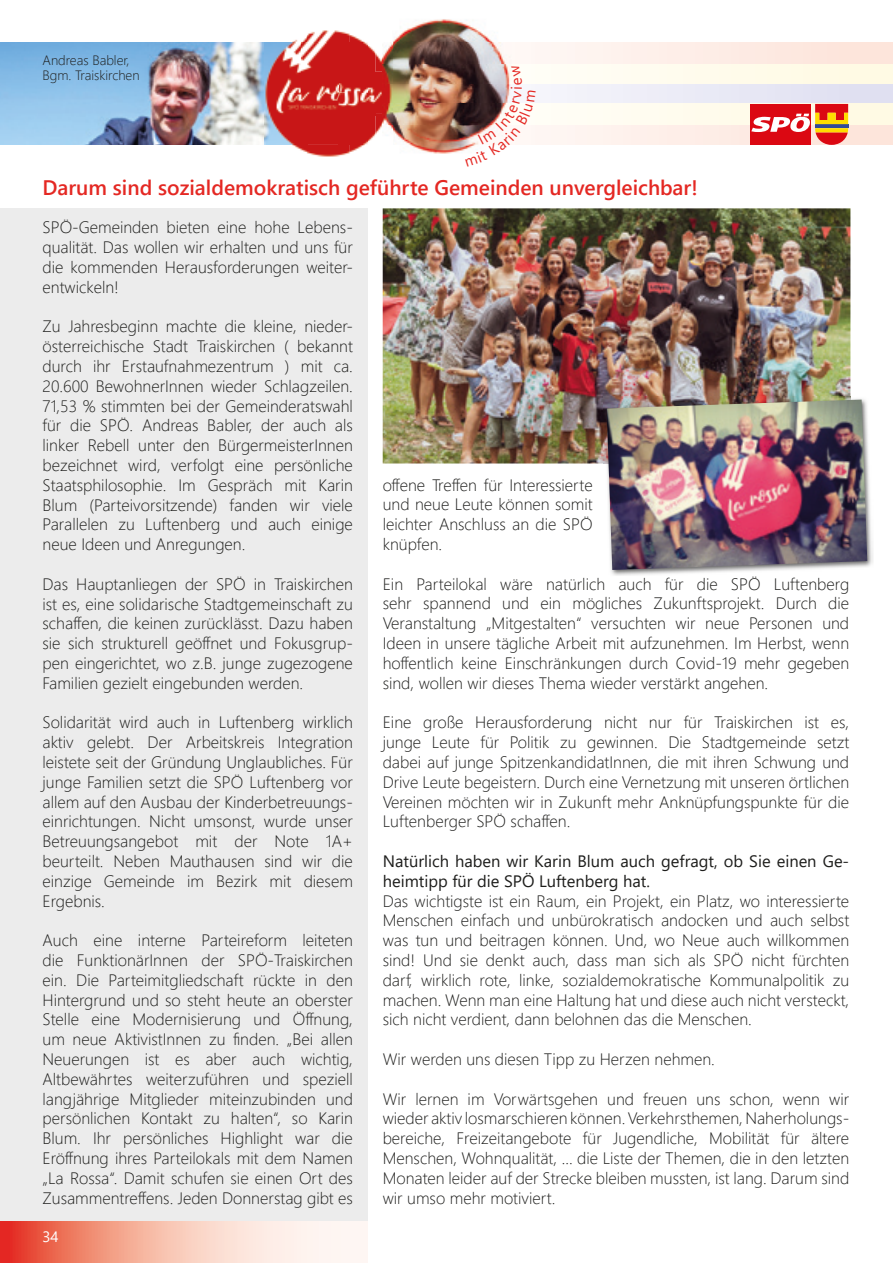
<style>
.page{position:relative;width:893px;height:1263px;background:#fff}
.page>*{position:absolute;margin:0;border:0;box-sizing:border-box;transform-origin:0 0}
.t1{font:600 21px "Segoe UI";color:#e42823}
.t2{font:300 16.5px/19.8px "Segoe UI";color:#1d1d1b;text-align:justify}
.t3{font:16.5px/19.8px "Segoe UI";color:#1d1d1b}
.t4{font:15px "Segoe UI";color:#fff}
.t5{font:300 13.5px/15px "Segoe UI";color:#1d1d1b}
</style>
<div class="page">
<svg style="left:536px;top:124px;width:357px;height:21px"></svg>
<div style="left:512px;top:83px;width:381px;height:21px;background:#e9eaf6"></div>
<div style="left:512px;top:104px;width:381px;height:20px;background:#fffcef"></div>
<div style="left:512px;top:63px;width:381px;height:20px;background:#fffbec"></div>
<div style="left:512px;top:43px;width:381px;height:20px;background:#feede7"></div>
<svg style="left:0;top:1221px;width:368px;height:42px"></svg>
<svg style="left:751px;top:104px;width:97px;height:41px;background:#e05345"></svg>
<div style="left:0;top:208px;width:368px;height:1012px;background:#ececec"></div>
<img style="left:0;top:43px;width:368px;height:102px">
<img style="left:383px;top:208px;width:467px;height:255px">
<img style="left:603px;top:396px;width:270px;height:180px">
<img style="left:603px;top:396px;width:247px;height:67px">
<img style="left:607px;top:400px;width:260px;height:170px">
<img style="left:393px;top:19px;width:108px;height:135px">
<img style="left:392px;top:43px;width:119px;height:102px">
<img style="left:265px;top:30px;width:85px;height:13px">
<img style="left:350px;top:35px;width:42px;height:37px">
<img style="left:368px;top:72px;width:8px;height:43px">
<img style="left:292px;top:145px;width:58px;height:12px">
<img style="left:350px;top:115px;width:26px;height:38px">
<img style="left:376px;top:71px;width:16px;height:65px">
<svg style="left:465px;top:65px;width:71px;height:89px"></svg>
<p class="t5" style="left:43px;top:52px;width:99px">Andreas Babler,<br>Bgm. Traiskirchen</p>
<p class="t1" style="left:43px;top:168px;width:657px">Darum sind sozialdemokratisch geführte Gemeinden unvergleichbar!</p>
<p class="t2" style="left:43px;top:216px;width:312px">SPÖ-Gemeinden bieten eine hohe Lebens&shy;qualität. Das wollen wir erhalten und uns für die kommenden Herausforderungen weiter&shy;entwickeln!</p>
<p class="t2" style="left:43px;top:315px;width:312px">Zu Jahresbeginn machte die kleine, nieder&shy;österreichische Stadt Traiskirchen ( bekannt durch ihr Erstaufnahmezentrum ) mit ca.<br>20.600 BewohnerInnen wieder Schlagzeilen.<br>71,53 % stimmten bei der Gemeinderatswahl für die SPÖ. Andreas Babler, der auch als linker Rebell unter den BürgermeisterInnen bezeichnet wird, verfolgt eine persönliche Staatsphilosophie. Im Gespräch mit Karin Blum (Parteivorsitzende) fanden wir viele Parallelen zu Luftenberg und auch einige neue Ideen und Anregungen.</p>
<p class="t2" style="left:43px;top:572px;width:312px">Das Hauptanliegen der SPÖ in Traiskirchen ist es, eine solidarische Stadtgemeinschaft zu schaffen, die keinen zurücklässt. Dazu haben sie sich strukturell geöffnet und Fokusgrup&shy;pen eingerichtet, wo z.B. junge zugezogene Familien gezielt eingebunden werden.</p>
<p class="t2" style="left:43px;top:711px;width:312px">Solidarität wird auch in Luftenberg wirklich aktiv gelebt. Der Arbeitskreis Integration leistete seit der Gründung Unglaubliches. Für junge Familien setzt die SPÖ Luftenberg vor allem auf den Ausbau der Kinderbetreuungs&shy;einrichtungen. Nicht umsonst, wurde unser Betreuungsangebot mit der Note 1A+ beurteilt. Neben Mauthausen sind wir die einzige Gemeinde im Bezirk mit diesem Ergebnis.</p>
<p class="t2" style="left:43px;top:929px;width:312px">Auch eine interne Parteireform leiteten die FunktionärInnen der SPÖ-Traiskirchen ein. Die Parteimitgliedschaft rückte in den Hintergrund und so steht heute an oberster Stelle eine Modernisierung und Öffnung, um neue AktivistInnen zu finden. „Bei allen Neuerungen ist es aber auch wichtig, Altbewährtes weiterzuführen und speziell langjährige Mitglieder miteinzubinden und persönlichen Kontakt zu halten“, so Karin Blum. Ihr persönliches Highlight war die Eröffnung ihres Parteilokals mit dem Namen „La Rossa“. Damit schufen sie einen Ort des Zusammentreffens. Jeden Donnerstag gibt es</p>
<p class="t4" style="left:43px;top:1223px;width:18px">34</p>
<p class="t2" style="left:383px;top:473px;width:212px">offene Treffen für Interessierte und neue Leute können somit leichter Anschluss an die SPÖ knüpfen.</p>
<p class="t2" style="left:383px;top:572px;width:468px">Ein Parteilokal wäre natürlich auch für die SPÖ Luftenberg sehr spannend und ein mögliches Zukunftsprojekt. Durch die Veranstaltung „Mitgestalten“ versuchten wir neue Personen und Ideen in unsere tägliche Arbeit mit aufzunehmen. Im Herbst, wenn hoffentlich keine Einschränkungen durch Covid-19 mehr gegeben sind, wollen wir dieses Thema wieder verstärkt angehen.</p>
<p class="t2" style="left:383px;top:711px;width:468px">Eine große Herausforderung nicht nur für Traiskirchen ist es, junge Leute für Politik zu gewinnen. Die Stadtgemeinde setzt dabei auf junge SpitzenkandidatInnen, die mit ihren Schwung und Drive Leute begeistern. Durch eine Vernetzung mit unseren örtlichen Vereinen möchten wir in Zukunft mehr Anknüpfungspunkte für die Luftenberger SPÖ schaffen.</p>
<p class="t3" style="left:383px;top:850px;width:468px">Natürlich haben wir Karin Blum auch gefragt, ob Sie einen Ge&shy;heimtipp für die SPÖ Luftenberg hat.</p>
<p class="t2" style="left:383px;top:889px;width:468px">Das wichtigste ist ein Raum, ein Projekt, ein Platz, wo interessierte Menschen einfach und unbürokratisch andocken und auch selbst was tun und beitragen können. Und, wo Neue auch willkommen sind! Und sie denkt auch, dass man sich als SPÖ nicht fürchten darf, wirklich rote, linke, sozialdemokratische Kommunalpolitik zu machen. Wenn man eine Haltung hat und diese auch nicht versteckt, sich nicht verdient, dann belohnen das die Menschen.</p>
<p class="t2" style="left:383px;top:1047px;width:334px">Wir werden uns diesen Tipp zu Herzen nehmen.</p>
<p class="t2" style="left:383px;top:1087px;width:468px">Wir lernen im Vorwärtsgehen und freuen uns schon, wenn wir wieder aktiv losmarschieren können. Verkehrsthemen, Naherholungs&shy;bereiche, Freizeitangebote für Jugendliche, Mobilität für ältere Menschen, Wohnqualität, … die Liste der Themen, die in den letzten Monaten leider auf der Strecke bleiben mussten, ist lang. Darum sind wir umso mehr motiviert.</p>
</div>
